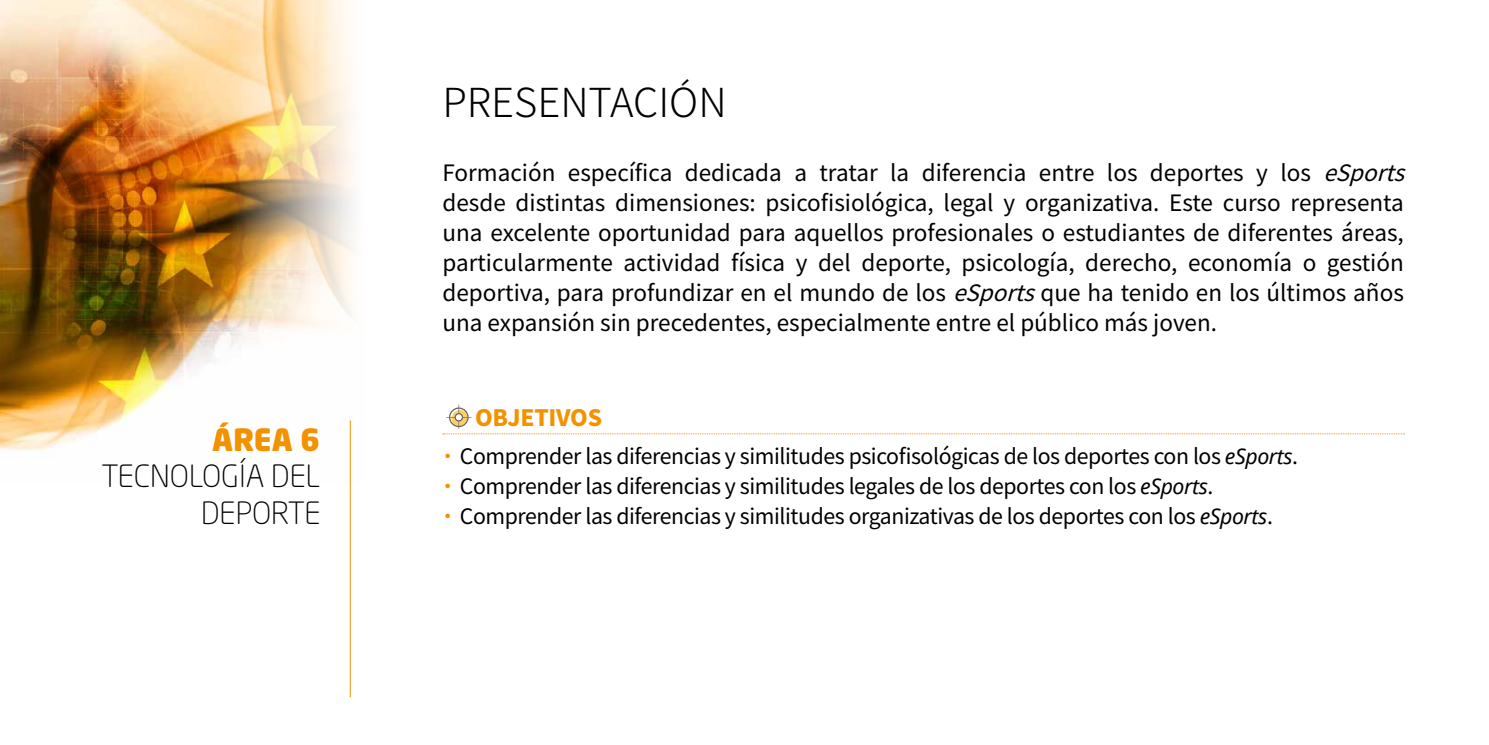
<style>
.page{position:relative;width:1489px;height:745px;background:#fff}
.page>*{position:absolute;margin:0;border:0;box-sizing:border-box;transform-origin:0 0}
.t1{font:300 40px "Noto Sans HK";color:#000}
.t2{font:300 30.25px/36.2px "Neo Sans Std";color:#000;text-align:right}
.t3{font:900 30.25px "Neo Sans Std";color:#f39200}
.t4{font:22.5px/30px "Noto Sans HK";color:#000}
.t5{font:900 22.5px "Noto Sans HK";letter-spacing:-.01em;color:#f39200}
.t6{font:21.25px "Noto Sans HK";letter-spacing:-.02em;color:#000}
.s1{font-style:italic}
.s2{color:#f39200}
.s3{font-family:"Noto Sans";font-style:italic}
</style>
<div class="page">
<svg style="left:443px;top:404px;width:961px;height:30px"></svg>
<img style="left:0;top:0;width:231px;height:451px">
<img style="left:231px;top:0;width:122px;height:483px">
<hr style="left:350px;top:420px;width:1px;height:276px;background:#f39200">
<h2 class="t3" style="left:212px;top:419px;width:110px">ÁREA 6</h2>
<h2 class="t2" style="left:101px;top:457px;width:221px">TECNOLOGÍA DEL<br>DEPORTE</h2>
<h1 class="t1" style="left:442px;top:80px;width:286px">PRESENTACIÓN</h1>
<p class="t4" style="left:442px;top:158px;width:980px">Formación específica dedicada a tratar la diferencia entre los deportes y los <span class="s1">eSports </span>desde distintas dimensiones: psicofisiológica, legal y organizativa. Este curso representa una excelente oportunidad para aquellos profesionales o estudiantes de diferentes áreas, particularmente actividad física y del deporte, psicología, derecho, economía o gestión deportiva, para profundizar en el mundo de los <span class="s1">eSports</span>que ha tenido en los últimos años una expansión sin precedentes, especialmente entre el público más joven.</p>
<p class="t5" style="left:475px;top:405px;width:128px">OBJETIVOS</p>
<p class="t6" style="left:437px;top:443px;width:862px"><span class="s2">•</span>Comprender las diferencias y similitudes psicofisológicas de los deportes con los <span class="s3">eSports</span>.</p>
<p class="t6" style="left:437px;top:473px;width:777px"><span class="s2">•</span>Comprender las diferencias y similitudes legales de los deportes con los <span class="s3">eSports</span>.</p>
<p class="t6" style="left:437px;top:503px;width:837px"><span class="s2">•</span>Comprender las diferencias y similitudes organizativas de los deportes con los <span class="s3">eSports</span>.</p>
</div>
